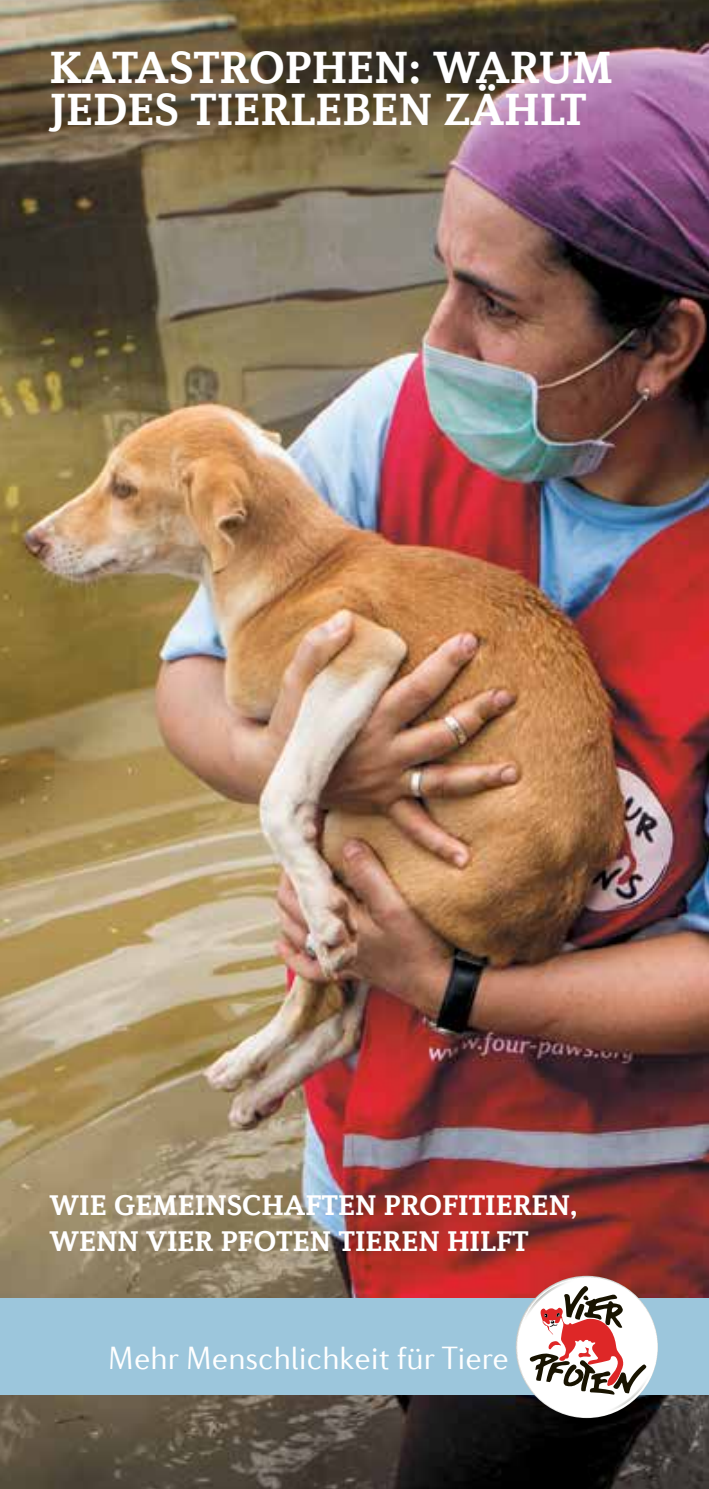
<style>
.page{position:relative;width:709px;height:1489px;background:#fff}
.page>*{position:absolute;margin:0;border:0;box-sizing:border-box;transform-origin:0 0}
.t1{font:700 47.5px/42.5px "Diverda Serif Com";color:#fff}
.t2{font:300 32.5px "Diverda Sans Com";color:#fff}
.t3{font:700 30px/36px "Diverda Serif Com";color:#fff}
</style>
<div class="page">
<img style="left:0;top:0;width:709px;height:1488px">
<div style="left:0;top:1298px;width:709px;height:96px;background:#9cc6dc"></div>
<svg style="left:515px;top:1275px;width:143px;height:144px"></svg>
<h1 class="t1" style="left:50px;top:45px;width:564px">KATASTROPHEN: WARUM<br>JEDES TIERLEBEN ZÄHLT</h1>
<p class="t3" style="left:50px;top:1187px;width:530px">WIE GEMEINSCHAFTEN PROFITIEREN,<br>WENN VIER PFOTEN TIEREN HILFT</p>
<p class="t2" style="left:108px;top:1339px;width:403px">Mehr Menschlichkeit für Tiere</p>
</div>
